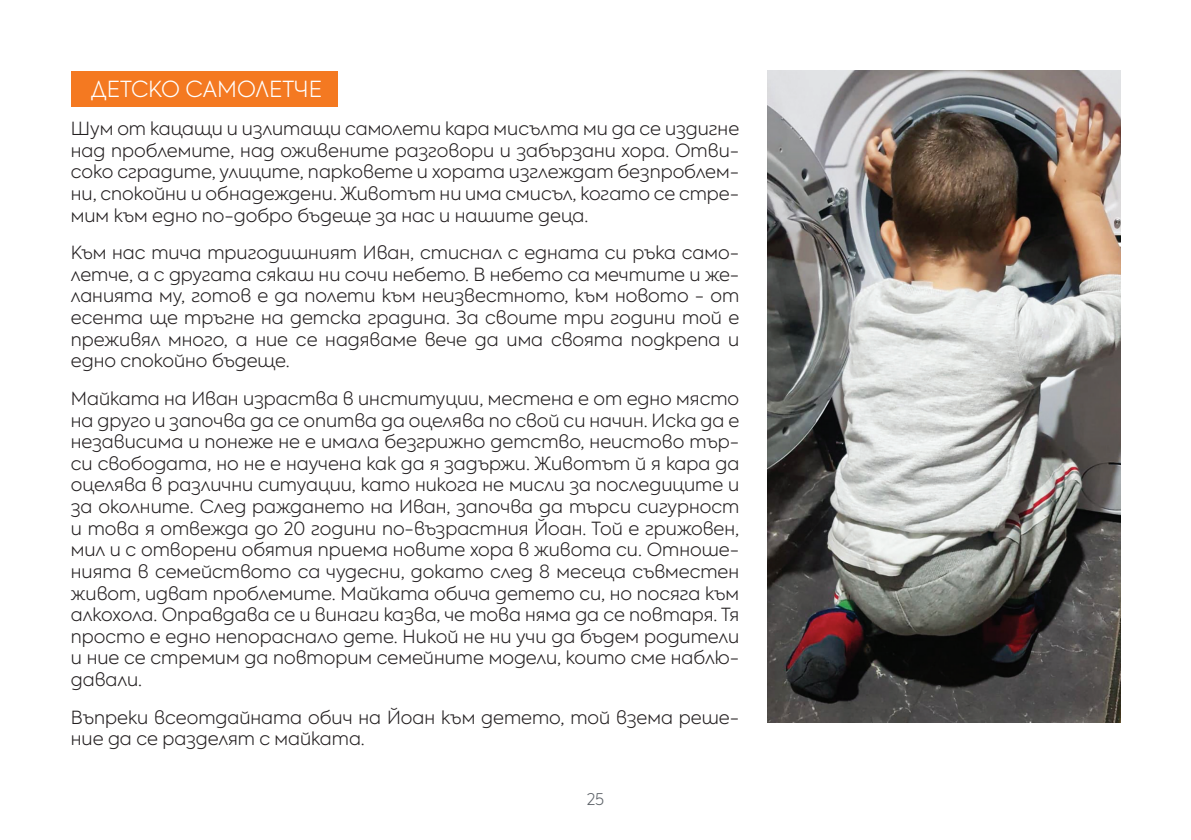
<style>
.page{position:relative;width:1191px;height:840px;background:#fff}
.page>*{position:absolute;margin:0;border:0;box-sizing:border-box;transform-origin:0 0}
.t1{font:300 22px "Axiforma";color:#fff}
.t2{font:300 18px/21.6px "Axiforma";color:#231f20;text-align:justify}
.t3{font:300 16px "Axiforma";color:#5c6167}
</style>
<div class="page">
<div style="left:71px;top:71px;width:266px;height:35px;background:#f47921"></div>
<img style="left:767px;top:71px;width:353px;height:651px">
<p class="t1" style="left:91px;top:75px;width:233px">ДЕТСКО САМОЛЕТЧЕ</p>
<p class="t2" style="left:71px;top:118px;width:670px">Шум от кацащи и излитащи самолети кара мисълта ми да се издигне над проблемите, над оживените разговори и забързани хора. Отви&shy;соко сградите, улиците, парковете и хората изглеждат безпроблем&shy;ни, спокойни и обнадеждени. Животът ни има смисъл, когато се стре&shy;мим към едно по-добро бъдеще за нас и нашите деца.</p>
<p class="t2" style="left:71px;top:242px;width:670px">Към нас тича тригодишният Иван, стиснал с едната си ръка само&shy;летче, а с другата сякаш ни сочи небето. В небето са мечтите и же&shy;ланията му, готов е да полети към неизвестното, към новото - от есента ще тръгне на детска градина. За своите три години той е преживял много, а ние се надяваме вече да има своята подкрепа и едно спокойно бъдеще.</p>
<p class="t2" style="left:71px;top:387px;width:670px">Майката на Иван израства в институции, местена е от едно място на друго и започва да се опитва да оцелява по свой си начин. Иска да е независима и понеже не е имала безгрижно детство, неистово тър&shy;си свободата, но не е научена как да я задържи. Животът й я кара да оцелява в различни ситуации, като никога не мисли за последиците и за околните. След раждането на Иван, започва да търси сигурност и това я отвежда до 20 години по-възрастния Йоан. Той е грижовен, мил и с отворени обятия приема новите хора в живота си. Отноше&shy;нията в семейството са чудесни, докато след 8 месеца съвместен живот, идват проблемите. Майката обича детето си, но посяга към алкохола. Оправдава се и винаги казва, че това няма да се повтаря. Тя просто е едно непораснало дете. Никой не ни учи да бъдем родители и ние се стремим да повторим семейните модели, които сме наблю&shy;давали.</p>
<p class="t2" style="left:71px;top:706px;width:670px">Въпреки всеотдайната обич на Йоан към детето, той взема реше&shy;ние да се разделят с майката.</p>
<p class="t3" style="left:586px;top:788px;width:19px">25</p>
</div>
